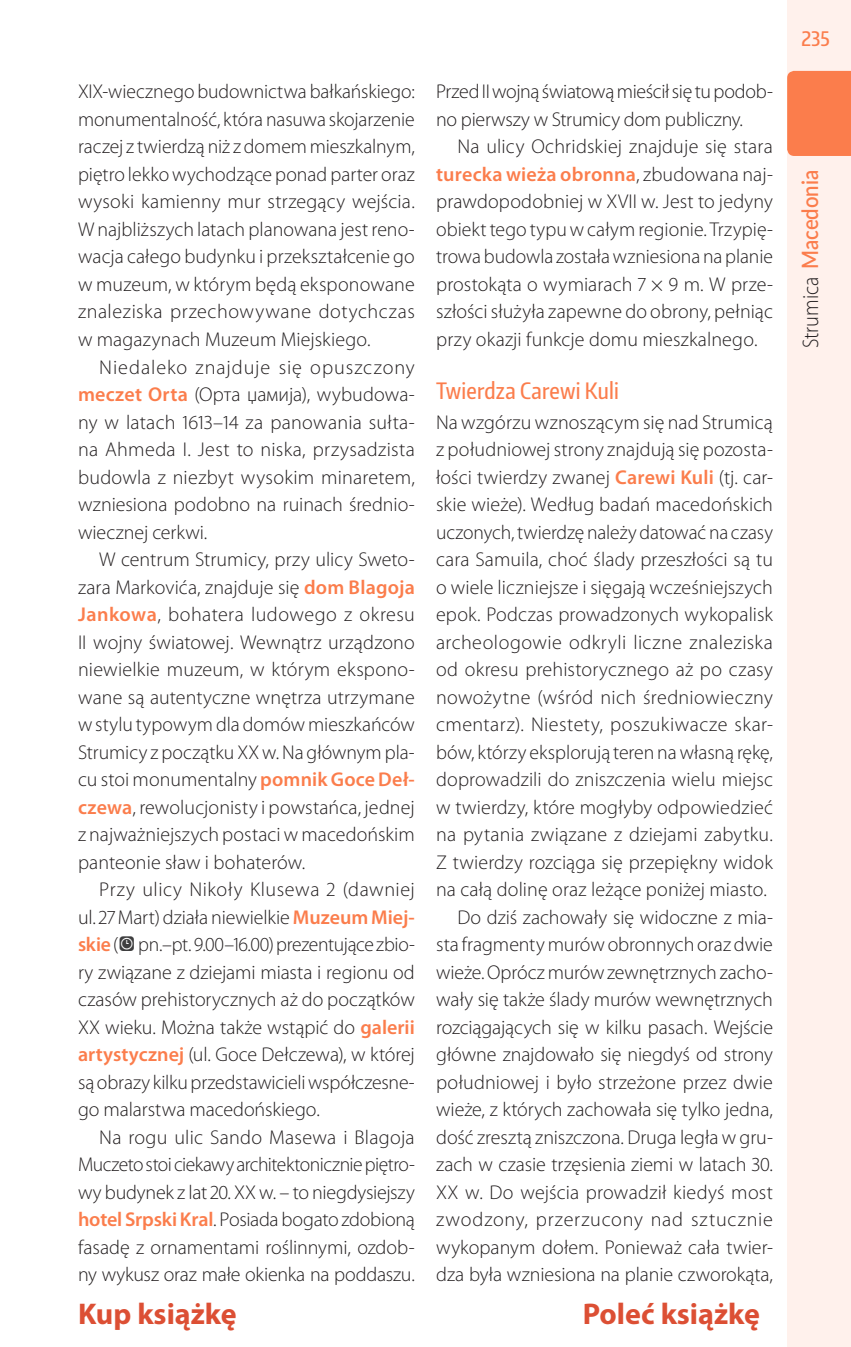
<style>
.page{position:relative;width:851px;height:1347px;background:#fff}
.page>*{position:absolute;margin:0;border:0;box-sizing:border-box;transform-origin:0 0}
.t1{font:700 30px "Myriad Pro";color:#dc4f34}
.t2{font:500 22.5px "Encode Sans Compressed";letter-spacing:.01em;color:#fb7d4c}
.t3{font:600 22.5px "Lato";color:#fb7d4c;scale:.9 1}
.t4{font:300 20px/27.5px "Myriad Pro";letter-spacing:.005em;color:#231f20;text-align:justify}
.t5{font:300 20px/27.5px "Myriad Pro";letter-spacing:-.015em;color:#231f20}
.t6{font:500 20px "Encode Sans Condensed";color:#fb7d4c}
.s1{font-weight:600;color:#fb7d4c}
.s2{font-family:"ikony";font-weight:400;color:#3e3e3f}
.s3{font-family:"Myriad Pro";font-weight:300;color:#231f20}
</style>
<div class="page">
<div style="left:787px;top:0;width:63px;height:1346px;background:#fff1ec"></div>
<div style="left:787px;top:71px;width:63px;height:85px;background:#fb7d4c"></div>
<p class="t4" style="left:78px;top:78px;width:338px">XIX-wiecznego budownictwa bałkańskiego: monumentalność, która nasuwa skojarzenie raczej z twierdzą niż z domem mieszkalnym, piętro lekko wychodzące ponad parter oraz wysoki kamienny mur strzegący wejścia.<br>W najbliższych latach planowana jest reno&shy;wacja całego budynku i przekształcenie go w muzeum, w którym będą eksponowane znaleziska przechowywane dotychczas w magazynach Muzeum Miejskiego.</p>
<p class="t4" style="left:78px;top:353px;width:338px;text-indent:21px">Niedaleko znajduje się opuszczony <span class="s1">meczet Orta</span> (Орта џамија), wybudowa&shy;ny w latach 1613–14 za panowania sułta&shy;na Ahmeda I. Jest to niska, przysadzista budowla z niezbyt wysokim minaretem, wzniesiona podobno na ruinach średnio&shy;wiecznej cerkwi.</p>
<p class="t4" style="left:78px;top:545px;width:338px;text-indent:21px">W centrum Strumicy, przy ulicy Sweto&shy;zara Markovića, znajduje się <span class="s1">dom Blagoja Jankowa</span>, bohatera ludowego z okresu II wojny światowej. Wewnątrz urządzono niewielkie muzeum, w którym ekspono&shy;wane są autentyczne wnętrza utrzymane w stylu typowym dla domów mieszkańców Strumicy z początku XX w. Na głównym pla&shy;cu stoi monumentalny <span class="s1">pomnik Goce Deł&shy;czewa</span>, rewolucjonisty i powstańca, jednej z najważniejszych postaci w macedońskim panteonie sław i bohaterów.</p>
<p class="t4" style="left:78px;top:875px;width:338px;text-indent:21px">Przy ulicy Nikoły Klusewa 2 (dawniej ul. 27 Mart) działa niewielkie <span class="s1">Muzeum Miej&shy;skie</span> (<span class="s2">)</span> pn.–pt. 9.00–16.00) prezentujące zbio&shy;ry związane z dziejami miasta i regionu od czasów prehistorycznych aż do początków XX wieku. Można także wstąpić do <span class="s1">galerii artystycznej</span> (ul. Goce Dełczewa), w której są obrazy kilku przedstawicieli współczesne&shy;go malarstwa macedońskiego.</p>
<p class="t4" style="left:78px;top:1123px;width:338px;text-indent:21px">Na rogu ulic Sando Masewa i Blagoja Muczeto stoi ciekawy architektonicznie piętro&shy;wy budynek z lat 20. XX w. – to niegdysiejszy <span class="s1">hotel Srpski Kral</span>. Posiada bogato zdobioną fasadę z ornamentami roślinnymi, ozdob&shy;ny wykusz oraz małe okienka na poddaszu.</p>
<p class="t5" style="left:436px;top:78px;width:338px">Przed II wojną światową mieścił się tu podob&shy;no pierwszy w Strumicy dom publiczny.</p>
<p class="t4" style="left:436px;top:133px;width:338px;text-indent:21px">Na ulicy Ochridskiej znajduje się stara <span class="s1">turecka wieża obronna</span>, zbudowana naj&shy;prawdopodobniej w XVII w. Jest to jedyny obiekt tego typu w całym regionie. Trzypię&shy;trowa budowla została wzniesiona na planie prostokąta o wymiarach 7 × 9 m. W prze&shy;szłości służyła zapewne do obrony, pełniąc przy okazji funkcje domu mieszkalnego.</p>
<p class="t2" style="left:436px;top:375px;width:184px">Twierdza Carewi Kuli</p>
<p class="t4" style="left:436px;top:408px;width:338px;text-align:right">Na wzgórzu wznoszącym się nad Strumicą z południowej strony znajdują się pozosta&shy;łości twierdzy zwanej <span class="s1">Carewi Kuli</span> (tj. car&shy;skie wieże). Według badań macedońskich uczonych, twierdzę należy datować na czasy cara Samuila, choć ślady przeszłości są tu o wiele liczniejsze i sięgają wcześniejszych epok. Podczas prowadzonych wykopalisk archeologowie odkryli liczne znaleziska od okresu prehistorycznego aż po czasy nowożytne (wśród nich średniowieczny cmentarz). Niestety, poszukiwacze skar&shy;bów, którzy eksplorują teren na własną rękę, doprowadzili do zniszczenia wielu miejsc w twierdzy, które mogłyby odpowiedzieć na pytania związane z dziejami zabytku.<br>Z twierdzy rozciąga się przepiękny widok na całą dolinę oraz leżące poniżej miasto.<br>Do dziś zachowały się widoczne z mia&shy;sta fragmenty murów obronnych oraz dwie wieże. Oprócz murów zewnętrznych zacho&shy;wały się także ślady murów wewnętrznych rozciągających się w kilku pasach. Wejście główne znajdowało się niegdyś od strony południowej i było strzeżone przez dwie wieże, z których zachowała się tylko jedna, dość zresztą zniszczona. Druga legła w gru&shy;zach w czasie trzęsienia ziemi w latach 30.<br>XX w. Do wejścia prowadził kiedyś most zwodzony, przerzucony nad sztucznie wykopanym dołem. Ponieważ cała twier&shy;dza była wzniesiona na planie czworokąta,</p>
<h1 class="t1" style="left:78px;top:1294px;width:160px">Kup książkę</h1>
<h1 class="t1" style="left:583px;top:1294px;width:178px">Poleć książkę</h1>
<p class="t6" style="left:801px;top:26px;width:30px">235</p>
<p class="t3" style="left:793px;top:348px;width:199px;rotate:-90deg"><span class="s3">Strumica</span> Macedonia</p>
</div>
